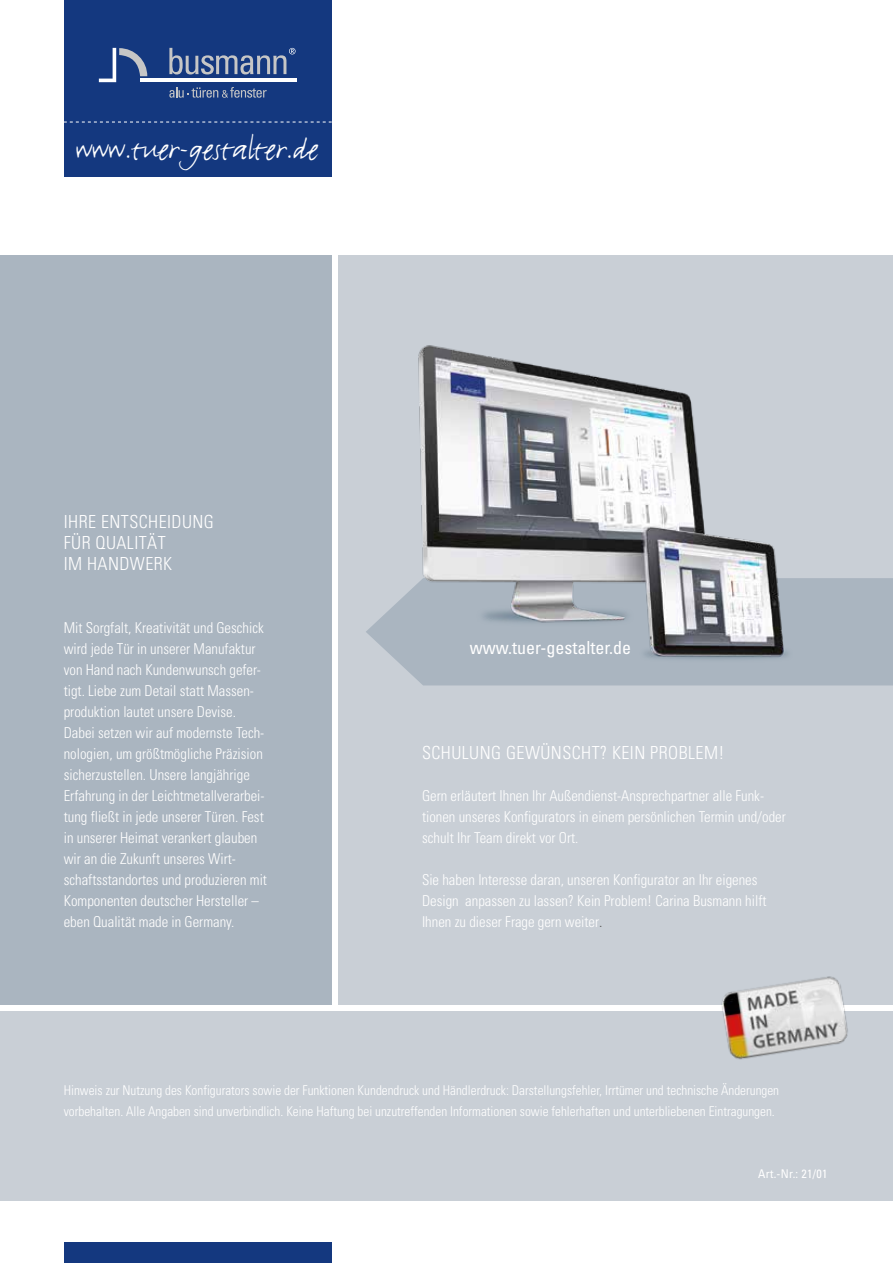
<style>
.page{position:relative;width:893px;height:1263px;background:#fff}
.page>*{position:absolute;margin:0;border:0;box-sizing:border-box;transform-origin:0 0}
.t1{font:36px "FF Justlefthand";color:#fff}
.t2{font:300 condensed 18px/21px "Univers";letter-spacing:.025em;color:#fff}
.t3{font:condensed 18px "Univers";color:#fff}
.t4{font:300 condensed 15px/21px "Univers";color:#fff}
.t5{font:300 condensed 13.5px/21px "Univers";color:#fff}
.t6{font:condensed 12px "Univers";letter-spacing:.025em;color:#fff}
.s1{color:#575756}
</style>
<div class="page">
<div style="left:338px;top:255px;width:555px;height:749px;background:#c9cfd6"></div>
<svg style="left:366px;top:578px;width:527px;height:107px;background:#aeb8c3"></svg>
<div style="left:0;top:1011px;width:893px;height:189px;background:#c9cfd6"></div>
<div style="left:64px;top:0;width:268px;height:176px;background:#14387f"></div>
<hr style="left:140px;top:79px;width:157px;height:3px;background:#fff">
<svg style="left:99px;top:48px;width:48px;height:34px"></svg>
<svg style="left:169px;top:87px;width:98px;height:11px"></svg>
<svg style="left:169px;top:48px;width:127px;height:26px"></svg>
<svg style="left:64px;top:122px;width:268px;height:1px"></svg>
<div style="left:64px;top:1242px;width:268px;height:21px;background:#14387f"></div>
<img style="left:709px;top:976px;width:155px;height:84px">
<div style="left:0;top:255px;width:332px;height:750px;background:#aab5c0"></div>
<img style="left:399px;top:345px;width:410px;height:322px">
<h1 class="t1" style="left:76px;top:126px;width:244px">www.tuer-gestalter.de</h1>
<p class="t2" style="left:64px;top:511px;width:152px">IHRE ENTSCHEIDUNG<br>FÜR QUALITÄT<br>IM HANDWERK</p>
<p class="t4" style="left:64px;top:617px;width:205px">Mit Sorgfalt, Kreativität und Geschick wird jede Tür in unserer Manufaktur von Hand nach Kundenwunsch gefer&shy;tigt. Liebe zum Detail statt Massen&shy;produktion lautet unsere Devise.<br>Dabei setzen wir auf modernste Tech&shy;nologien, um größtmögliche Präzision sicherzustellen. Unsere langjährige Erfahrung in der Leichtmetallverarbei&shy;tung fließt in jede unserer Türen. Fest in unserer Heimat verankert glauben wir an die Zukunft unseres Wirt&shy;schaftsstandortes und produzieren mit Komponenten deutscher Hersteller – eben Qualität made in Germany.</p>
<p class="t3" style="left:470px;top:636px;width:163px">www.tuer-gestalter.de</p>
<p class="t2" style="left:422px;top:742px;width:304px">SCHULUNG GEWÜNSCHT? KEIN PROBLEM!</p>
<p class="t4" style="left:422px;top:785px;width:365px">Gern erläutert Ihnen Ihr Außendienst-Ansprechpartner alle Funk&shy;tionen unseres Konfigurators in einem persönlichen Termin und/oder schult Ihr Team direkt vor Ort.</p>
<p class="t4" style="left:422px;top:869px;width:346px">Sie haben Interesse daran, unseren Konfigurator an Ihr eigenes<br>Design anpassen zu lassen? Kein Problem! Carina Busmann hilft<br>Ihnen zu dieser Frage gern weiter<span class="s1">.</span></p>
<p class="t5" style="left:64px;top:1080px;width:717px">Hinweis zur Nutzung des Konfigurators sowie der Funktionen Kundendruck und Händlerdruck: Darstellungsfehler, Irrtümer und technische Änderungen vorbehalten. Alle Angaben sind unverbindlich. Keine Haftung bei unzutreffenden Informationen sowie fehlerhaften und unterbliebenen Eintragungen.</p>
<p class="t6" style="left:758px;top:1166px;width:71px">Art.-Nr.: 21/01</p>
</div>
